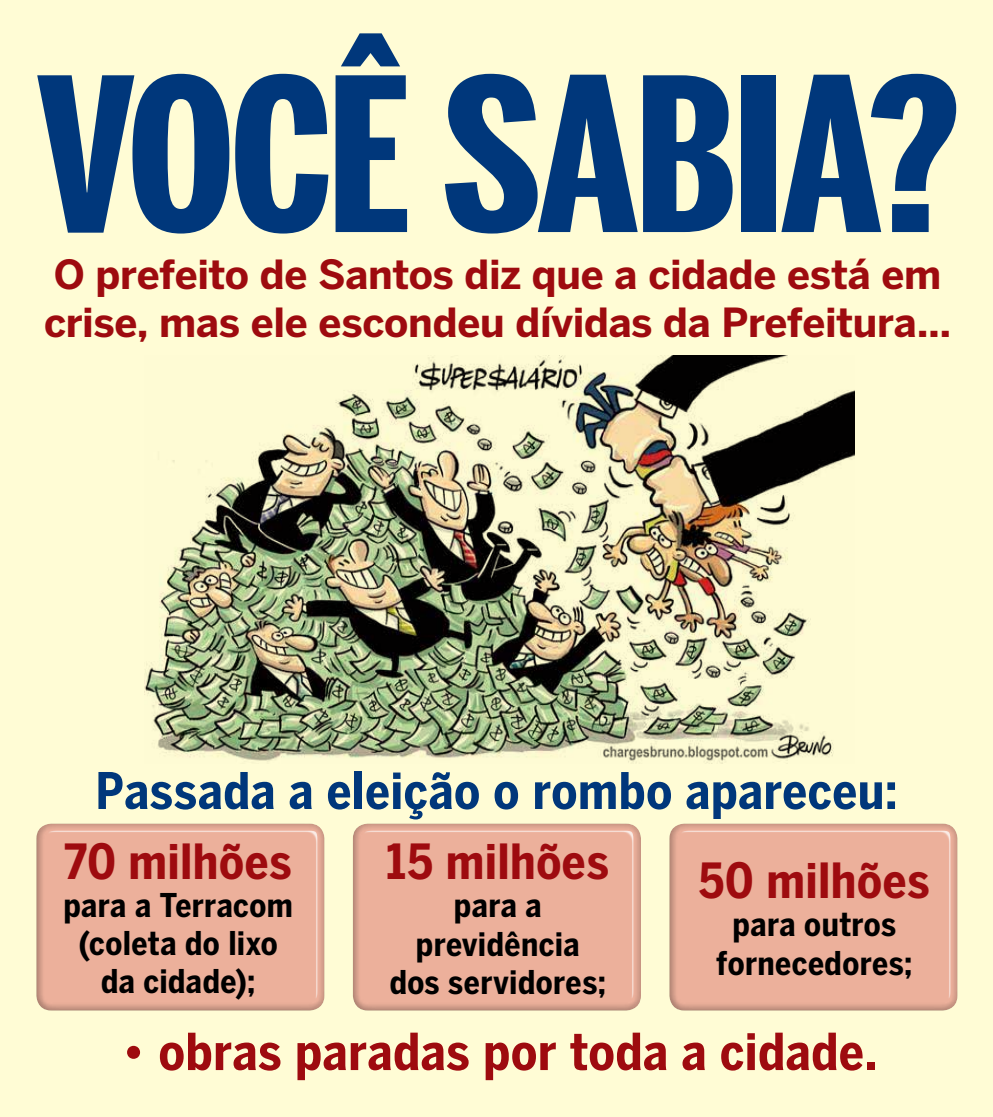
<style>
.page{position:relative;width:993px;height:1117px;background:#fff}
.page>*{position:absolute;margin:0;border:0;box-sizing:border-box;transform-origin:0 0}
.t1{font:700 211.62px "Benton Sans Extra Comp";letter-spacing:-.015em;color:#00377b;scale:1.25 1}
.t2{font:700 50.5px "Benton Sans Cond";letter-spacing:.01em;color:#9e0b0f}
.t3{font:700 50px "Benton Sans Cond";letter-spacing:.01em;color:#00377b}
.t4{font:700 48px "Benton Sans Cond";letter-spacing:.015em;color:#9e0b0f}
.t5{font:700 39.88px/47.8px "Benton Sans";letter-spacing:-.01em;color:#9e0b0f}
.t6{font:700 32.5px/38.1px "Benton Sans Cond";letter-spacing:.015em;color:#000;text-align:center}
</style>
<div class="page">
<div style="left:0;top:0;width:992px;height:1116px;background:#fffcd5"></div>
<img style="left:145px;top:355px;width:709px;height:408px">
<div style="left:35px;top:821px;width:290px;height:190px;background:#000;opacity:.75"></div>
<div style="left:351px;top:821px;width:290px;height:190px;background:#000;opacity:.75"></div>
<div style="left:667px;top:821px;width:290px;height:190px;background:#000;opacity:.75"></div>
<h1 class="t1" style="left:37px;top:33px;width:737px">VOCÊ SABIA?</h1>
<p class="t5" style="left:44px;top:250px;width:908px">O prefeito de Santos diz que a cidade está em crise, mas ele escondeu dívidas da Prefeitura...</p>
<h3 class="t3" style="left:95px;top:761px;width:803px">Passada a eleição o rombo apareceu:</h3>
<h3 class="t4" style="left:65px;top:833px;width:229px">70 milhões</h3>
<p class="t6" style="left:63px;top:885px;width:231px">para a Terracom (coleta do lixo da cidade);</p>
<h3 class="t4" style="left:386px;top:833px;width:224px">15 milhões</h3>
<p class="t6" style="left:389px;top:886px;width:218px">para a previdência dos servidores;</p>
<h3 class="t4" style="left:698px;top:852px;width:232px">50 milhões</h3>
<p class="t6" style="left:716px;top:905px;width:198px">para outros fornecedores;</p>
<h2 class="t2" style="left:122px;top:1021px;width:756px">• obras paradas por toda a cidade.</h2>
</div>
